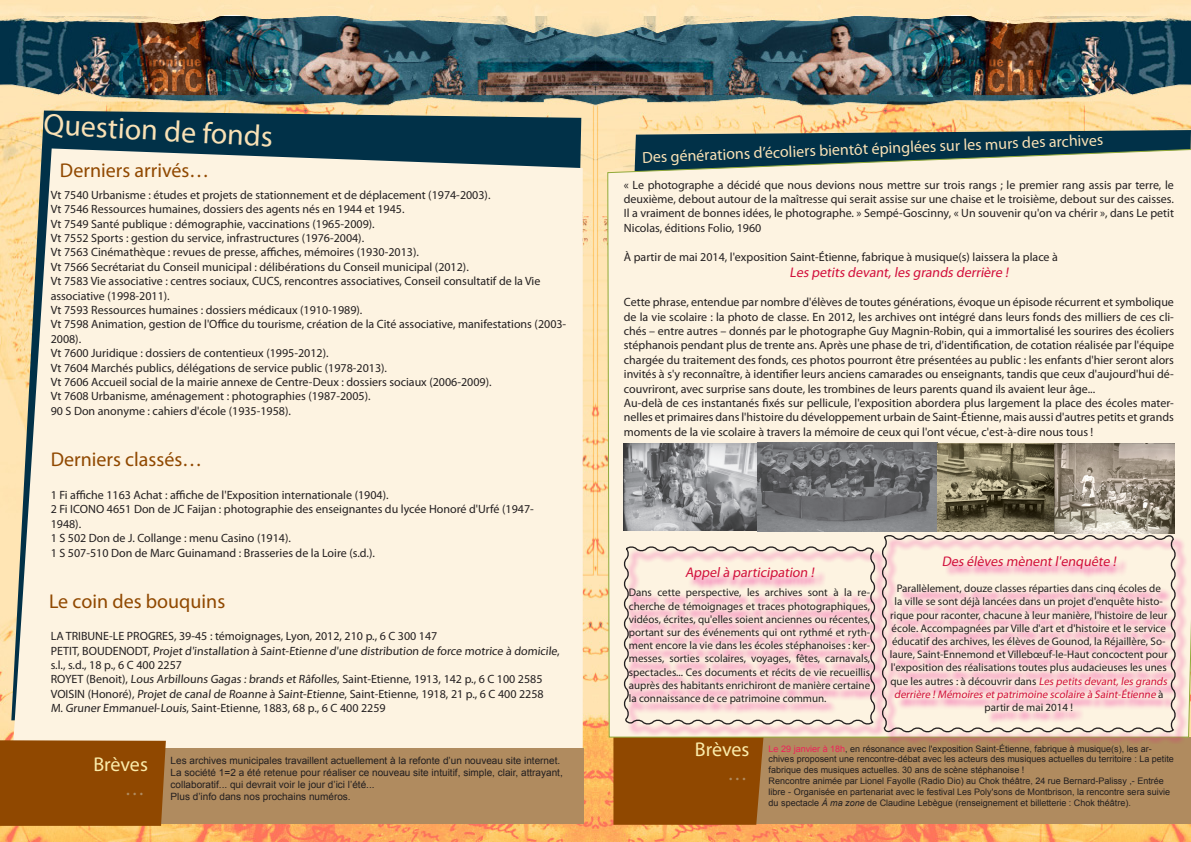
<style>
.page{position:relative;width:1191px;height:842px;background:#fff}
.page>*{position:absolute;margin:0;border:0;box-sizing:border-box;transform-origin:0 0}
.t1{font:30px "Myriad Pro";color:#f9e1b5}
.t2{font:20px "Myriad Pro";color:#904800}
.t3{font:20px "Myriad Pro";color:#fbecab}
.t4{font:20px "Myriad Pro";color:#b08b5f}
.t5{font:16px "Myriad Pro";color:#f9e1b5}
.t6{font:italic 14px "Myriad Pro";color:#d2103c}
.t7{font:12px/14.4px "Myriad Pro";color:#231f20}
.t8{font:11px/13.2px "Myriad Pro";color:#231f20;text-align:justify}
.t9{font:10px/12px "Arial";color:#231f20}
.t10{font:9px/10.8px "Arial";color:#231f20}
.s1{font-style:italic;color:#d2103c}
.s2{color:#ee225a}
.s3{font-style:italic}
</style>
<div class="page">
<img style="left:0;top:0;width:1190px;height:842px">
<svg style="left:11px;top:111px;width:570px;height:609px;background:#456061"></svg>
<div style="left:13px;top:148px;width:570px;height:600px;background:#fdf3e1"></div>
<div style="left:752px;top:738px;width:438px;height:86px;background:#b08b5f"></div>
<div style="left:157px;top:748px;width:426px;height:76px;background:#b08b5f"></div>
<div style="left:613px;top:738px;width:150px;height:87px;background:#904800"></div>
<div style="left:0;top:740px;width:166px;height:86px;background:#904800"></div>
<svg style="left:42px;top:54px;width:116px;height:153px;background:#889490"></svg>
<svg style="left:165px;top:59px;width:109px;height:146px;background:#7f8f8c"></svg>
<div style="left:607px;top:148px;width:584px;height:590px;background:#fdf3e1"></div>
<img style="left:119px;top:20px;width:87px;height:77px">
<img style="left:921px;top:20px;width:87px;height:16px">
<div style="left:625px;top:548px;width:262px;height:188px;background:#ed028c;opacity:.75"></div>
<svg style="left:622px;top:544px;width:255px;height:182px;background:#f5d8d4"></svg>
<div style="left:883px;top:536px;width:304px;height:208px;background:#ed028c;opacity:.75"></div>
<svg style="left:880px;top:533px;width:297px;height:201px;background:#f6d9d5"></svg>
<img style="left:624px;top:442px;width:313px;height:89px">
<img style="left:937px;top:444px;width:117px;height:87px">
<img style="left:1054px;top:444px;width:120px;height:89px">
<img style="left:641px;top:36px;width:463px;height:227px">
<p class="t1" style="left:45px;top:106px;width:231px;rotate:3deg">Question de fonds</p>
<p class="t2" style="left:60px;top:158px;width:151px">Derniers arrivés…</p>
<p class="t7" style="left:51px;top:187px;width:441px">Vt 7540 Urbanisme : études et projets de stationnement et de déplacement (1974-2003).</p>
<p class="t7" style="left:51px;top:202px;width:355px">Vt 7546 Ressources humaines, dossiers des agents nés en 1944 et 1945.</p>
<p class="t7" style="left:51px;top:216px;width:325px">Vt 7549 Santé publique : démographie, vaccinations (1965-2009).</p>
<p class="t7" style="left:51px;top:231px;width:315px">Vt 7552 Sports : gestion du service, infrastructures (1976-2004).</p>
<p class="t7" style="left:51px;top:245px;width:370px">Vt 7563 Cinémathèque : revues de presse, affiches, mémoires (1930-2013).</p>
<p class="t7" style="left:51px;top:259px;width:420px">Vt 7566 Secrétariat du Conseil municipal : délibérations du Conseil municipal (2012).</p>
<p class="t7" style="left:51px;top:274px;width:491px">Vt 7583 Vie associative : centres sociaux, CUCS, rencontres associatives, Conseil consultatif de la Vie associative (1998-2011).</p>
<p class="t7" style="left:51px;top:303px;width:313px">Vt 7593 Ressources humaines : dossiers médicaux (1910-1989).</p>
<p class="t7" style="left:51px;top:317px;width:517px">Vt 7598 Animation, gestion de l'Office du tourisme, création de la Cité associative, manifestations (2003-<br>2008).</p>
<p class="t7" style="left:51px;top:346px;width:279px">Vt 7600 Juridique : dossiers de contentieux (1995-2012).</p>
<p class="t7" style="left:51px;top:360px;width:338px">Vt 7604 Marchés publics, délégations de service public (1978-2013).</p>
<p class="t7" style="left:51px;top:375px;width:442px">Vt 7606 Accueil social de la mairie annexe de Centre-Deux : dossiers sociaux (2006-2009).</p>
<p class="t7" style="left:51px;top:389px;width:321px">Vt 7608 Urbanisme, aménagement : photographies (1987-2005).</p>
<p class="t7" style="left:51px;top:403px;width:242px">90 S Don anonyme : cahiers d'école (1935-1958).</p>
<p class="t2" style="left:51px;top:447px;width:153px">Derniers classés…</p>
<p class="t7" style="left:51px;top:488px;width:339px">1 Fi affiche 1163 Achat : affiche de l'Exposition internationale (1904).</p>
<p class="t7" style="left:51px;top:502px;width:485px">2 Fi ICONO 4651 Don de JC Faijan : photographie des enseignantes du lycée Honoré d'Urfé (1947-<br>1948).</p>
<p class="t7" style="left:51px;top:531px;width:242px">1 S 502 Don de J. Collange : menu Casino (1914).</p>
<p class="t7" style="left:51px;top:545px;width:326px">1 S 507-510 Don de Marc Guinamand : Brasseries de la Loire (s.d.).</p>
<p class="t2" style="left:49px;top:589px;width:178px">Le coin des bouquins</p>
<p class="t7" style="left:51px;top:629px;width:388px">LA TRIBUNE-LE PROGRES, 39-45 : témoignages, Lyon, 2012, 210 p., 6 C 300 147</p>
<p class="t7" style="left:51px;top:643px;width:510px">PETIT, BOUDENODT, Projet d'installation à Saint-Etienne d'une distribution de force motrice à domicile, s.l., s.d., 18 p., 6 C 400 2257</p>
<p class="t7" style="left:51px;top:672px;width:493px">ROYET (Benoit), Lous Arbillouns Gagas : brands et Râfolles, Saint-Etienne, 1913, 142 p., 6 C 100 2585</p>
<p class="t7" style="left:51px;top:686px;width:494px">VOISIN (Honoré), ProjetdecanaldeRoanneàSaint-Etienne, Saint-Etienne, 1918, 21 p., 6 C 400 2258</p>
<p class="t7" style="left:51px;top:701px;width:336px">M. GrunerEmmanuel-Louis, Saint-Etienne, 1883, 68 p., 6 C 400 2259</p>
<p class="t3" style="left:93px;top:752px;width:56px">Brèves</p>
<p class="t4" style="left:125px;top:776px;width:21px">…</p>
<p class="t9" style="left:171px;top:754px;width:394px">Les archives municipales travaillent actuellement à la refonte d’un nouveau site internet.<br>La société 1=2 a été retenue pour réaliser ce nouveau site intuitif, simple, clair, attrayant, collaboratif... qui devrait voir le jour d’ici l’été...</p>
<p class="t9" style="left:171px;top:790px;width:182px">Plus d’info dans nos prochains numéros.</p>
<p class="t5" style="left:642px;top:147px;width:463px;rotate:-2deg">Des générations d’écoliers bientôt épinglées sur les murs des archives</p>
<p class="t7" style="left:624px;top:177px;width:551px;text-align:justify">« Le photographe a décidé que nous devions nous mettre sur trois rangs ; le premier rang assis par terre, le deuxième, debout autour de la maîtresse qui serait assise sur une chaise et le troisième, debout sur des caisses.<br>Il a vraiment de bonnes idées, le photographe. » Sempé-Goscinny, « Un souvenir qu'on va chérir », dans Le petit Nicolas, éditions Folio, 1960</p>
<p class="t7" style="left:624px;top:249px;width:435px">À partir de mai 2014, l'exposition Saint-Étienne, fabrique à musique(s) laissera la place à</p>
<p class="t6" style="left:789px;top:264px;width:223px">Les petits devant,les grands derrière !</p>
<p class="t7" style="left:624px;top:295px;width:552px;text-align:justify">Cette phrase, entendue par nombre d'élèves de toutes générations, évoque un épisode récurrent et symbolique de la vie scolaire : la photo de classe. En 2012, les archives ont intégré dans leurs fonds des milliers de ces cli&shy;chés – entre autres – donnés par le photographe Guy Magnin-Robin, qui a immortalisé les sourires des écoliers stéphanois pendant plus de trente ans. Après une phase de tri, d'identification, de cotation réalisée par l'équipe chargée du traitement des fonds, ces photos pourront être présentées au public : les enfants d'hier seront alors invités à s'y reconnaître, à identifier leurs anciens camarades ou enseignants, tandis que ceux d'aujourd'hui dé&shy;couvriront, avec surprise sans doute, les trombines de leurs parents quand ils avaient leur âge...</p>
<p class="t7" style="left:624px;top:396px;width:551px;text-align:justify">Au-delà de ces instantanés fixés sur pellicule, l'exposition abordera plus largement la place des écoles mater&shy;nelles et primaires dans l'histoire du développement urbain de Saint-Étienne, mais aussi d'autres petits et grands moments de la vie scolaire à travers la mémoire de ceux qui l'ont vécue, c'est-à-dire nous tous !</p>
<p class="t7" style="left:705px;top:300px;width:140px">suivez le feuilleton de Terre&shy;noire et de ses habitants en trois saisons !</p>
<p class="t7" style="left:705px;top:343px;width:139px">Depuis les premières traces de Terra Nigra jusqu'au rat&shy;tachement à Saint-Etienne en 1970, c'est l'histoire d’un</p>
<p class="t6" style="left:685px;top:564px;width:133px">Appelà participation !</p>
<p class="t8" style="left:629px;top:586px;width:243px">Dans cette perspective, les archives sont à la re&shy;cherche de témoignages et traces photographiques, vidéos, écrites, qu'elles soient anciennes ou récentes, portant sur des événements qui ont rythmé et ryth&shy;ment encore la vie dans les écoles stéphanoises : ker&shy;messes, sorties scolaires, voyages, fêtes, carnavals, spectacles... Ces documents et récits de vie recueillis auprès des habitants enrichiront de manière certaine la connaissance de ce patrimoine commun.</p>
<p class="t6" style="left:941px;top:552px;width:178px">Des élèves mènentl'enquête !</p>
<p class="t8" style="left:890px;top:582px;width:281px;text-align:center">Parallèlement, douze classes réparties dans cinq écoles de<br>la ville se sont déjà lancées dans un projet d'enquête histo&shy;rique pour raconter, chacune à leur manière, l'histoire de leur école. Accompagnées par Ville d'art et d'histoire et le service éducatif des archives, les élèves de Gounod, la Réjaillère, So&shy;laure, Saint-Ennemond et Villebœuf-le-Haut concoctent pour l'exposition des réalisations toutes plus audacieuses les unes que les autres : à découvrir dans <span class="s1">Les petits devant,les grands derrière !Mémoires etpatrimoine scolaire à Saint-Étienne</span> à partir de mai 2014 !</p>
<p class="t7" style="left:956px;top:586px;width:151px;text-align:center">Le service Ville d’Art et d’His&shy;toire vient de publier un nouvel ouvrage dans la col&shy;lection des «Trames Urbaines» consacré à l’Hôtel de Ville. Il est en vente 7 euros en salle de lecture.</p>
<p class="t3" style="left:695px;top:737px;width:56px">Brèves</p>
<p class="t4" style="left:727px;top:761px;width:21px">…</p>
<p class="t10" style="left:768px;top:743px;width:407px"><span class="s2">Le 29 janvier à 18h</span>, en résonance avec l'exposition Saint-Étienne, fabrique à musique(s), les ar&shy;chives proposent une rencontre-débat avec les acteurs des musiques actuelles du territoire : La petite fabrique des musiques actuelles. 30 ans de scène stéphanoise !</p>
<p class="t10" style="left:768px;top:776px;width:403px">Rencontre animée par Lionel Fayolle (Radio Dio) au Chok théâtre, 24 rue Bernard-Palissy ,- Entrée libre - Organisée en partenariat avec le festival Les Poly'sons de Montbrison, la rencontre sera suivie du spectacle <span class="s3">À ma zone</span> de Claudine Lebègue (renseignement et billetterie : Chok théâtre).</p>
</div>
